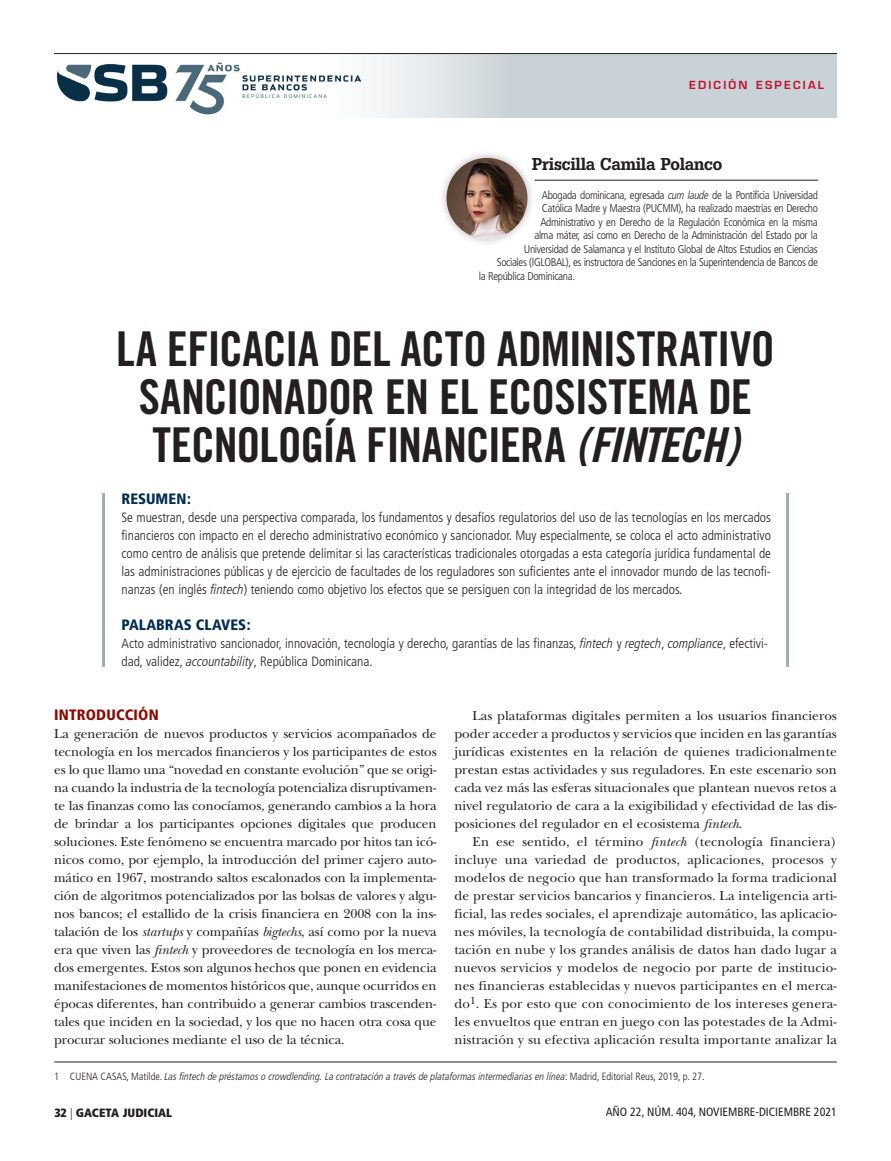
<style>
.page{position:relative;width:891px;height:1161px;background:#fff}
.page>*{position:absolute;margin:0;border:0;box-sizing:border-box;transform-origin:0 0}
.t1{font:48px/48px "Trade Gothic Bold Cond Twenty";letter-spacing:-.02em;color:#231f20;text-align:center}
.t2{font:18px "URW Egyptienne T Medi Extr Narr";letter-spacing:-.01em;color:#231f20}
.t3{font:900 condensed 15px "Frutiger";letter-spacing:.005em;color:#002c55}
.t4{font:900 condensed 15px "Frutiger";letter-spacing:.015em;color:#8b0a02}
.t5{font:13.5px/18px "New Baskerville";color:#231f20;text-align:justify}
.t6{font:300 condensed 13.5px/18px "Frutiger";color:#231f20;text-align:justify}
.t7{font:condensed 12px "Frutiger";color:#231f20}
.t8{font:900 condensed 12px "Frutiger";color:#231f20}
.t9{font:300 condensed 11.25px "Frutiger";letter-spacing:-.03em;color:#231f20}
.t10{font:600 10.95px "Eurostile";letter-spacing:.2em;color:#c3102f}
.t11{font:10.5px "Frutiger LT 48 Lt Cn It";color:#231f20}
.s1{font-family:"Frutiger LT 48 Lt Cn It";font-weight:400;font-stretch:normal}
.s2{font-family:"Trade Gothic Bold Cond Twenty Obl"}
.s3{font-style:italic}
.s4{font-family:"Frutiger";font-weight:300;font-stretch:condensed}
.s5{font-weight:300}
</style>
<div class="page">
<svg style="left:285px;top:54px;width:552px;height:64px;fill:#c9d2d6"></svg>
<hr style="left:534px;top:180px;width:284px;height:1px;background:#231f20">
<img style="left:56px;top:62px;width:189px;height:53px">
<img style="left:243px;top:76px;width:118px;height:21px">
<hr style="left:54px;top:53px;width:783px;height:1px;background:#231f20">
<hr style="left:54px;top:1062px;width:783px;height:1px;background:#231f20">
<hr style="left:102px;top:493px;width:3px;height:174px;background:#a2aeaf">
<hr style="left:786px;top:493px;width:3px;height:174px;background:#a2aeaf">
<div style="left:438px;top:150px;width:97px;height:97px;background:#231f20;opacity:.3"></div>
<img style="left:447px;top:158px;width:81px;height:81px;border-radius:40px">
<p class="t10" style="left:689px;top:78px;width:136px">EDICIÓN ESPECIAL</p>
<h2 class="t2" style="left:532px;top:153px;width:192px">Priscilla Camila Polanco</h2>
<p class="t9" style="left:542px;top:188px;width:278px">Abogada dominicana, egresada <span class="s1">cum laude</span> de la Pontificia Universidad</p>
<p class="t9" style="left:542px;top:202px;width:278px">Católica Madre y Maestra (PUCMM), ha realizado maestrías en Derecho</p>
<p class="t9" style="left:540px;top:215px;width:279px">Administrativo y en Derecho de la Regulación Económica en la misma</p>
<p class="t9" style="left:534px;top:229px;width:285px">alma máter, así como en Derecho de la Administración del Estado por la</p>
<p class="t9" style="left:524px;top:242px;width:295px">Universidad de Salamanca y el Instituto Global de Altos Estudios en Ciencias</p>
<p class="t9" style="left:497px;top:256px;width:322px">Sociales (IGLOBAL), es instructora de Sanciones en la Superintendencia de Bancos de</p>
<p class="t9" style="left:479px;top:269px;width:98px">la República Dominicana.</p>
<h1 class="t1" style="left:116px;top:325px;width:660px">LA EFICACIA DEL ACTO ADMINISTRATIVO<br>SANCIONADOR EN EL ECOSISTEMA DE<br>TECNOLOGÍA FINANCIERA <span class="s2">(FINTECH)</span></h1>
<p class="t3" style="left:122px;top:490px;width:71px">RESUMEN:</p>
<p class="t6" style="left:122px;top:509px;width:651px">Se muestran, desde una perspectiva comparada, los fundamentos y desafíos regulatorios del uso de las tecnologías en los mercados financieros con impacto en el derecho administrativo económico y sancionador. Muy especialmente, se coloca el acto administrativo como centro de análisis que pretende delimitar si las características tradicionales otorgadas a esta categoría jurídica fundamental de las administraciones públicas y de ejercicio de facultades de los reguladores son suficientes ante el innovador mundo de las tecnofi&shy;nanzas (en inglés <span class="s1">fintech</span>) teniendo como objetivo los efectos que se persiguen con la integridad de los mercados.</p>
<p class="t3" style="left:122px;top:616px;width:131px">PALABRAS CLAVES:</p>
<p class="t6" style="left:122px;top:635px;width:648px">Acto administrativo sancionador, innovación, tecnología y derecho, garantías de las finanzas, <span class="s1">fintech</span> y <span class="s1">regtech</span>, <span class="s1">compliance</span>, efectivi&shy;dad, validez, <span class="s1">accountability</span>, República Dominicana.</p>
<p class="t4" style="left:54px;top:706px;width:106px">INTRODUCCIÓN</p>
<p class="t5" style="left:54px;top:725px;width:384px">La generación de nuevos productos y servicios acompañados de tecnología en los mercados financieros y los participantes de estos es lo que llamo una “novedad en constante evolución” que se origi&shy;na cuando la industria de la tecnología potencializa disruptivamen&shy;te las finanzas como las conocíamos, generando cambios a la hora de brindar a los participantes opciones digitales que producen soluciones. Este fenómeno se encuentra marcado por hitos tan icó&shy;nicos como, por ejemplo, la introducción del primer cajero auto&shy;mático en 1967, mostrando saltos escalonados con la implementa&shy;ción de algoritmos potencializados por las bolsas de valores y algu&shy;nos bancos; el estallido de la crisis financiera en 2008 con la ins&shy;talación de los <span class="s3">startups</span> y compañías <span class="s3">bigtechs</span>, así como por la nueva era que viven las <span class="s3">fintech</span> y proveedores de tecnología en los merca&shy;dos emergentes. Estos son algunos hechos que ponen en evidencia manifestaciones de momentos históricos que, aunque ocurridos en épocas diferentes, han contribuido a generar cambios trascenden&shy;tales que inciden en la sociedad, y los que no hacen otra cosa que procurar soluciones mediante el uso de la técnica.</p>
<p class="t11" style="left:54px;top:1070px;width:652px"><span class="s4">1 CUENA CASAS, Matilde.</span> Las fintech de préstamos o crowdlending. La contratación a través de plataformas intermediarias en línea<span class="s4">: Madrid, Editorial Reus, 2019, p. 27.</span></p>
<p class="t5" style="left:455px;top:707px;width:384px;text-indent:18px">Las plataformas digitales permiten a los usuarios financieros poder acceder a productos y servicios que inciden en las garantías jurídicas existentes en la relación de quienes tradicionalmente prestan estas actividades y sus reguladores. En este escenario son cada vez más las esferas situacionales que plantean nuevos retos a nivel regulatorio de cara a la exigibilidad y efectividad de las dis&shy;posiciones del regulador en el ecosistema <span class="s3">fintech</span>.</p>
<p class="t5" style="left:455px;top:832px;width:384px;text-indent:18px">En ese sentido, el término <span class="s3">fintech</span> (tecnología financiera) incluye una variedad de productos, aplicaciones, procesos y modelos de negocio que han transformado la forma tradicional de prestar servicios bancarios y financieros. La inteligencia arti&shy;ficial, las redes sociales, el aprendizaje automático, las aplicacio&shy;nes móviles, la tecnología de contabilidad distribuida, la compu&shy;tación en nube y los grandes análisis de datos han dado lugar a nuevos servicios y modelos de negocio por parte de institucio&shy;nes financieras establecidas y nuevos participantes en el merca&shy;do<sup>1</sup>. Es por esto que con conocimiento de los intereses genera&shy;les envueltos que entran en juego con las potestades de la Admi&shy;nistración y su efectiva aplicación resulta importante analizar la</p>
<p class="t8" style="left:54px;top:1105px;width:119px">32 <span class="s5">|</span> GACETA JUDICIAL</p>
<p class="t7" style="left:606px;top:1105px;width:233px">AÑO 22, NÚM. 404, NOVIEMBRE-DICIEMBRE 2021</p>
</div>
